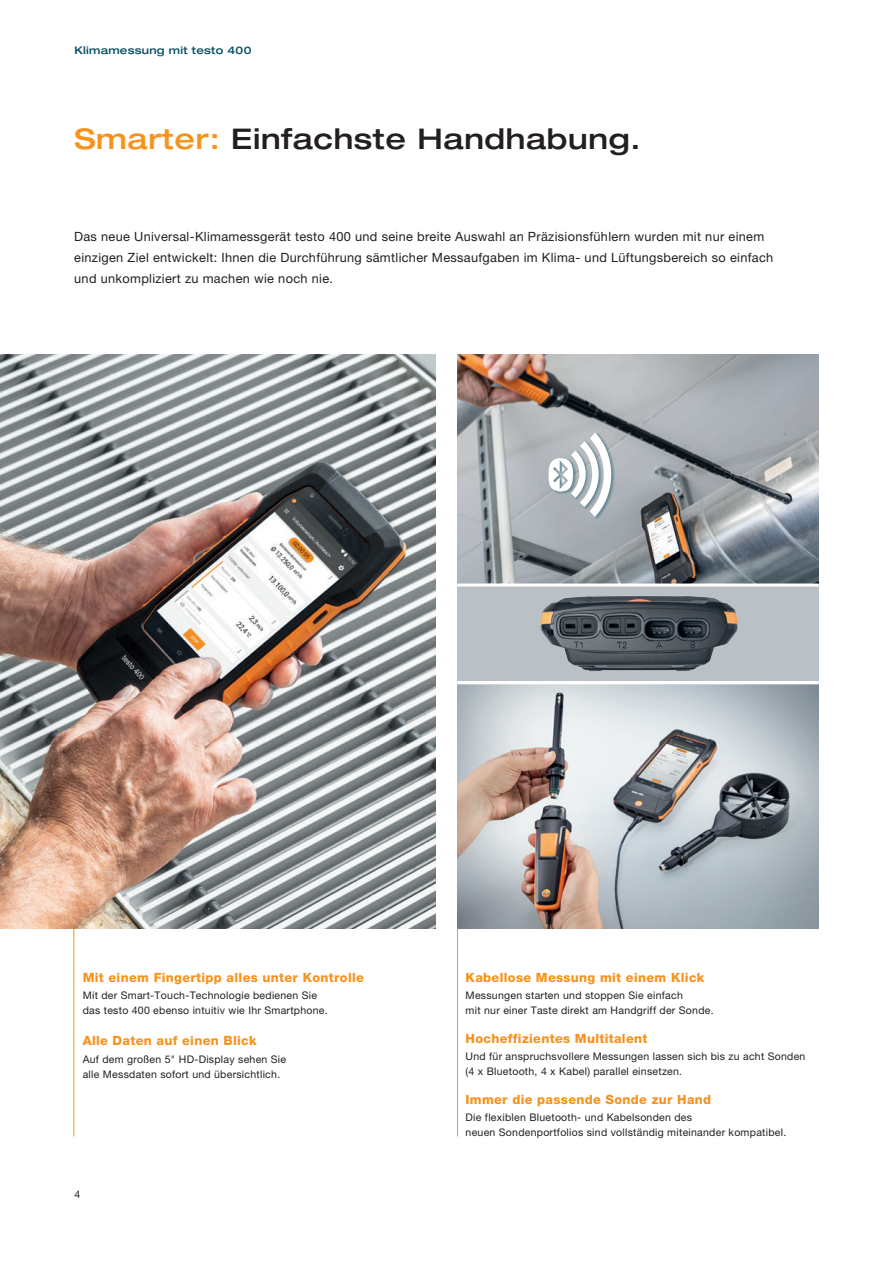
<style>
.page{position:relative;width:893px;height:1263px;background:#fff}
.page>*{position:absolute;margin:0;border:0;box-sizing:border-box;transform-origin:0 0}
.t1{font:500 expanded 28.5px "Helvetica Neue LTW1 G";letter-spacing:.025em;color:#231f20}
.t2{font:12.75px/21px "Helvetica Neue LTW1 G";letter-spacing:.025em;color:#231f20}
.t3{font:800 12.75px "Helvetica Neue LTW1 G";letter-spacing:.025em;color:#f7931d}
.t4{font:10.5px/15px "Helvetica Neue LTW1 G";letter-spacing:.025em;color:#231f20}
.t5{font:500 expanded 10.5px "Helvetica Neue LTW1 G";letter-spacing:.025em;color:#074f64}
.s1{color:#f7931d}
</style>
<div class="page">
<img style="left:457px;top:684px;width:361px;height:244px">
<div style="left:457px;top:583px;width:361px;height:98px;background:#bac1c6"></div>
<img style="left:540px;top:596px;width:198px;height:75px">
<img style="left:457px;top:354px;width:361px;height:229px">
<hr style="left:73px;top:928px;width:1px;height:208px;background:#f7931d">
<hr style="left:457px;top:928px;width:1px;height:208px;background:#f7931d">
<hr style="left:457px;top:583px;width:362px;height:3px;background:#fff">
<div style="left:571px;top:431px;width:44px;height:89px;background:#074f64;opacity:.4"></div>
<div style="left:548px;top:457px;width:29px;height:37px;background:#074f64;opacity:.4"></div>
<svg style="left:549px;top:432px;width:62px;height:85px"></svg>
<img style="left:0;top:354px;width:436px;height:574px">
<p class="t5" style="left:74px;top:43px;width:179px">Klimamessung mit testo 400</p>
<h1 class="t1" style="left:74px;top:121px;width:568px"><span class="s1">Smarter:</span> Einfachste Handhabung.</h1>
<p class="t2" style="left:74px;top:226px;width:701px">Das neue Universal-Klimamessgerät testo 400 und seine breite Auswahl an Präzisionsfühlern wurden mit nur einem einzigen Ziel entwickelt: Ihnen die Durchführung sämtlicher Messaufgaben im Klima- und Lüftungsbereich so einfach und unkompliziert zu machen wie noch nie.</p>
<p class="t3" style="left:83px;top:970px;width:283px">Mit einem Fingertipp alles unter Kontrolle</p>
<p class="t4" style="left:83px;top:988px;width:247px">Mit der Smart-Touch-Technologie bedienen Sie das testo 400 ebenso intuitiv wie Ihr Smartphone.</p>
<p class="t3" style="left:83px;top:1033px;width:175px">Alle Daten auf einen Blick</p>
<p class="t4" style="left:83px;top:1051px;width:205px">Auf dem großen 5" HD-Display sehen Sie alle Messdaten sofort und übersichtlich.</p>
<p class="t4" style="left:74px;top:1187px;width:7px">4</p>
<p class="t3" style="left:466px;top:970px;width:240px">Kabellose Messung mit einem Klick</p>
<p class="t4" style="left:466px;top:988px;width:249px">Messungen starten und stoppen Sie einfach<br>mit nur einer Taste direkt am Handgriff der Sonde.</p>
<p class="t3" style="left:466px;top:1031px;width:183px">Hocheffizientes Multitalent</p>
<p class="t4" style="left:466px;top:1049px;width:341px">Und für anspruchsvollere Messungen lassen sich bis zu acht Sonden (4 x Bluetooth, 4 x Kabel) parallel einsetzen.</p>
<p class="t3" style="left:466px;top:1092px;width:247px">Immer die passende Sonde zur Hand</p>
<p class="t4" style="left:466px;top:1110px;width:322px">Die flexiblen Bluetooth- und Kabelsonden des<br>neuen Sondenportfolios sind vollständig miteinander kompatibel.</p>
</div>
